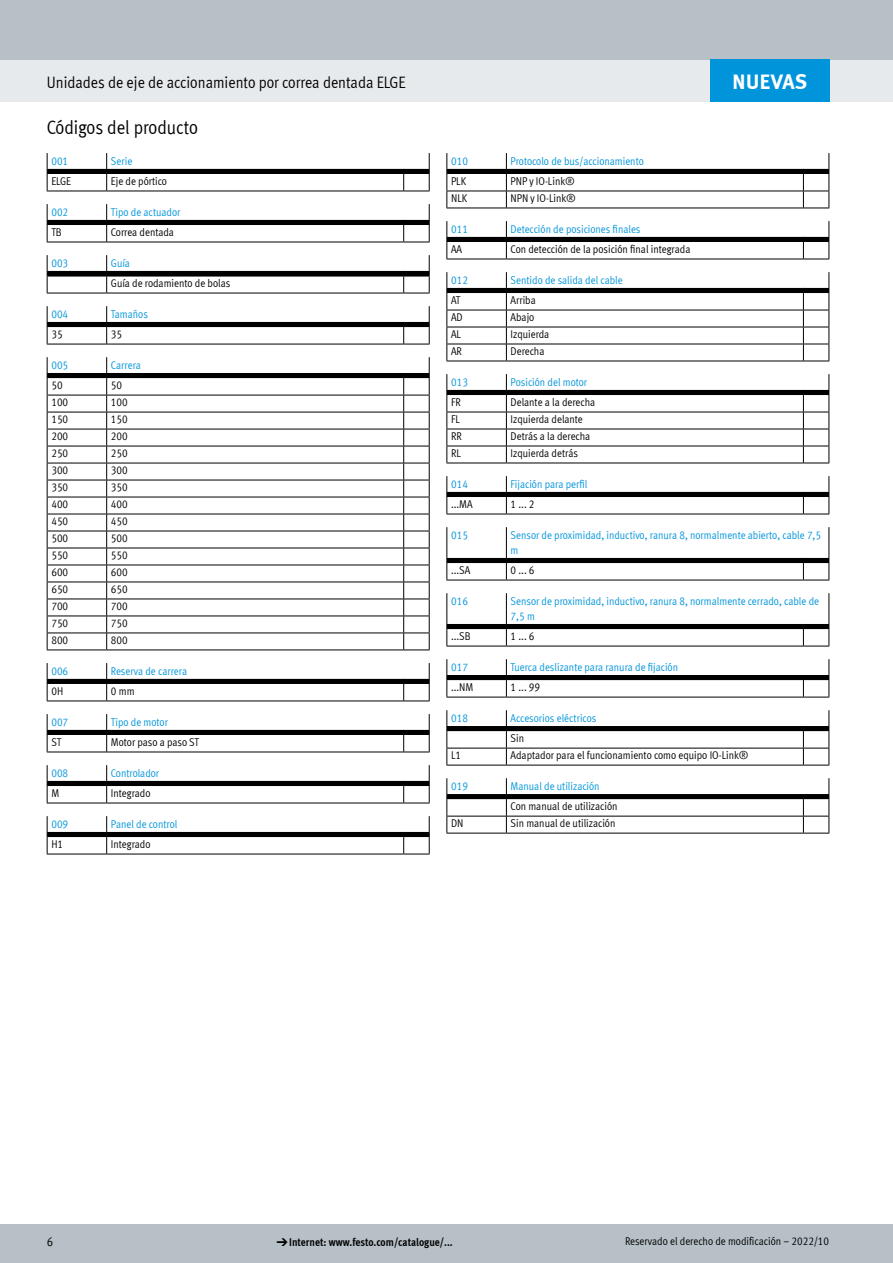
<style>
.page{position:relative;width:893px;height:1263px;background:#fff}
.page>*{position:absolute;margin:0;border:0;box-sizing:border-box;transform-origin:0 0}
.t1{font:700 21px "Meta Plus LF";color:#fff}
.FES_title_section{font:19.5px "Meta Cond LF";color:#000}
.FES_title_family{font:16.5px "Meta Cond LF";color:#000}
.t2{font:12.75px "Meta Cond LF";color:#000}
.t3{font:11.25px/20.5px "Meta Cond LF";color:#000}
.t4{font:11.25px/15px "Meta Cond LF";color:#0095db}
.t5{font:700 11.25px "Meta Cond LF";color:#000}
.s1{color:#0095db}
.s2{color:#000}
.s3{font-family:"Meto Pict 182";font-weight:400}
</style>
<div class="page">
<div style="left:0;top:1225px;width:893px;height:38px;background:#b6c0c6"></div>
<div style="left:0;top:60px;width:893px;height:42px;background:#e7eaec"></div>
<div style="left:0;top:0;width:893px;height:60px;background:#b6c0c6"></div>
<div style="left:710px;top:60px;width:119px;height:42px;background:#0095db"></div>
<svg style="left:47px;top:153px;width:383px;height:39px"></svg>
<svg style="left:47px;top:204px;width:383px;height:39px"></svg>
<svg style="left:47px;top:255px;width:383px;height:39px"></svg>
<svg style="left:47px;top:306px;width:383px;height:39px"></svg>
<svg style="left:47px;top:357px;width:383px;height:293px"></svg>
<svg style="left:47px;top:663px;width:383px;height:39px"></svg>
<svg style="left:47px;top:714px;width:383px;height:39px"></svg>
<svg style="left:47px;top:765px;width:383px;height:39px"></svg>
<svg style="left:47px;top:816px;width:383px;height:39px"></svg>
<svg style="left:446px;top:153px;width:383px;height:56px"></svg>
<svg style="left:446px;top:221px;width:383px;height:39px"></svg>
<svg style="left:446px;top:272px;width:383px;height:90px"></svg>
<svg style="left:446px;top:374px;width:383px;height:90px"></svg>
<svg style="left:446px;top:476px;width:383px;height:39px"></svg>
<hr style="left:446px;top:527px;width:1px;height:31px;background:#000">
<hr style="left:506px;top:527px;width:1px;height:31px;background:#000">
<hr style="left:828px;top:527px;width:1px;height:31px;background:#000">
<svg style="left:446px;top:558px;width:383px;height:23px"></svg>
<hr style="left:446px;top:593px;width:1px;height:31px;background:#000">
<hr style="left:506px;top:593px;width:1px;height:31px;background:#000">
<hr style="left:828px;top:593px;width:1px;height:31px;background:#000">
<svg style="left:446px;top:624px;width:383px;height:23px"></svg>
<svg style="left:446px;top:659px;width:383px;height:39px"></svg>
<svg style="left:446px;top:710px;width:383px;height:56px"></svg>
<svg style="left:446px;top:778px;width:383px;height:56px"></svg>
<p class="FES_title_family" style="left:47px;top:72px;width:360px">Unidades de eje de accionamiento por correa dentada ELGE</p>
<p class="FES_title_section" style="left:47px;top:116px;width:153px">Códigos del producto</p>
<p class="t4" style="left:51px;top:153px;width:18px">001</p>
<p class="t4" style="left:111px;top:153px;width:23px">Serie</p>
<p class="t3" style="left:51px;top:171px;width:21px">ELGE</p>
<p class="t3" style="left:111px;top:171px;width:58px">Eje de pórtico</p>
<p class="t4" style="left:51px;top:204px;width:18px">002</p>
<p class="t4" style="left:111px;top:204px;width:71px">Tipo de actuador</p>
<p class="t3" style="left:51px;top:222px;width:12px">TB</p>
<p class="t3" style="left:111px;top:222px;width:65px">Correa dentada</p>
<p class="t4" style="left:51px;top:255px;width:18px">003</p>
<p class="t3" style="left:111px;top:252px;width:121px"><span class="s1">Guía<br></span>Guía de rodamiento de bolas</p>
<p class="t4" style="left:51px;top:306px;width:18px">004</p>
<p class="t4" style="left:111px;top:306px;width:39px">Tamaños</p>
<p class="t3" style="left:51px;top:324px;width:13px">35</p>
<p class="t3" style="left:111px;top:324px;width:13px">35</p>
<p class="t4" style="left:51px;top:357px;width:18px">005</p>
<p class="t4" style="left:111px;top:357px;width:32px">Carrera</p>
<p class="t3" style="left:51px;top:375px;width:13px">50</p>
<p class="t3" style="left:111px;top:375px;width:13px">50</p>
<p class="t3" style="left:51px;top:392px;width:18px">100</p>
<p class="t3" style="left:111px;top:392px;width:18px">100</p>
<p class="t3" style="left:51px;top:409px;width:18px">150</p>
<p class="t3" style="left:111px;top:409px;width:18px">150</p>
<p class="t3" style="left:51px;top:426px;width:18px">200</p>
<p class="t3" style="left:111px;top:426px;width:18px">200</p>
<p class="t3" style="left:51px;top:443px;width:18px">250</p>
<p class="t3" style="left:111px;top:443px;width:18px">250</p>
<p class="t3" style="left:51px;top:460px;width:18px">300</p>
<p class="t3" style="left:111px;top:460px;width:18px">300</p>
<p class="t3" style="left:51px;top:477px;width:18px">350</p>
<p class="t3" style="left:111px;top:477px;width:18px">350</p>
<p class="t3" style="left:51px;top:494px;width:18px">400</p>
<p class="t3" style="left:111px;top:494px;width:18px">400</p>
<p class="t3" style="left:51px;top:511px;width:18px">450</p>
<p class="t3" style="left:111px;top:511px;width:18px">450</p>
<p class="t3" style="left:51px;top:528px;width:18px">500</p>
<p class="t3" style="left:111px;top:528px;width:18px">500</p>
<p class="t3" style="left:51px;top:545px;width:18px">550</p>
<p class="t3" style="left:111px;top:545px;width:18px">550</p>
<p class="t3" style="left:51px;top:561px;width:18px">600</p>
<p class="t3" style="left:111px;top:561px;width:18px">600</p>
<p class="t3" style="left:51px;top:578px;width:18px">650</p>
<p class="t3" style="left:111px;top:578px;width:18px">650</p>
<p class="t3" style="left:51px;top:595px;width:18px">700</p>
<p class="t3" style="left:111px;top:595px;width:18px">700</p>
<p class="t3" style="left:51px;top:612px;width:18px">750</p>
<p class="t3" style="left:111px;top:612px;width:18px">750</p>
<p class="t3" style="left:51px;top:629px;width:18px">800</p>
<p class="t3" style="left:111px;top:629px;width:18px">800</p>
<p class="t4" style="left:51px;top:663px;width:18px">006</p>
<p class="t4" style="left:111px;top:663px;width:78px">Reserva de carrera</p>
<p class="t3" style="left:51px;top:680px;width:13px">0H</p>
<p class="t3" style="left:111px;top:680px;width:25px">0 mm</p>
<p class="t4" style="left:51px;top:714px;width:18px">007</p>
<p class="t4" style="left:111px;top:714px;width:59px">Tipo de motor</p>
<p class="t3" style="left:51px;top:732px;width:11px">ST</p>
<p class="t3" style="left:111px;top:732px;width:90px">Motor paso a paso ST</p>
<p class="t4" style="left:51px;top:765px;width:18px">008</p>
<p class="t4" style="left:111px;top:765px;width:50px">Controlador</p>
<p class="t3" style="left:51px;top:783px;width:9px">M</p>
<p class="t3" style="left:111px;top:783px;width:41px">Integrado</p>
<p class="t4" style="left:51px;top:816px;width:18px">009</p>
<p class="t4" style="left:111px;top:816px;width:68px">Panel de control</p>
<p class="t3" style="left:51px;top:834px;width:13px">H1</p>
<p class="t3" style="left:111px;top:834px;width:41px">Integrado</p>
<p class="t1" style="left:732px;top:68px;width:77px">NUEVAS</p>
<p class="t4" style="left:451px;top:153px;width:18px">010</p>
<p class="t4" style="left:511px;top:153px;width:135px">Protocolo de bus/accionamiento</p>
<p class="t3" style="left:451px;top:171px;width:16px">PLK</p>
<p class="t3" style="left:511px;top:171px;width:65px">PNP y IO-Link®</p>
<p class="t3" style="left:451px;top:188px;width:17px">NLK</p>
<p class="t3" style="left:511px;top:188px;width:66px">NPN y IO-Link®</p>
<p class="t4" style="left:451px;top:221px;width:18px">011</p>
<p class="t4" style="left:511px;top:221px;width:131px">Detección de posiciones finales</p>
<p class="t3" style="left:451px;top:239px;width:13px">AA</p>
<p class="t3" style="left:511px;top:239px;width:181px">Con detección de la posición final integrada</p>
<p class="t4" style="left:451px;top:272px;width:18px">012</p>
<p class="t4" style="left:511px;top:272px;width:114px">Sentido de salida del cable</p>
<p class="t3" style="left:451px;top:290px;width:11px">AT</p>
<p class="t3" style="left:511px;top:290px;width:27px">Arriba</p>
<p class="t3" style="left:451px;top:307px;width:13px">AD</p>
<p class="t3" style="left:511px;top:307px;width:25px">Abajo</p>
<p class="t3" style="left:451px;top:324px;width:11px">AL</p>
<p class="t3" style="left:511px;top:324px;width:40px">Izquierda</p>
<p class="t3" style="left:451px;top:341px;width:12px">AR</p>
<p class="t3" style="left:511px;top:341px;width:35px">Derecha</p>
<p class="t4" style="left:451px;top:374px;width:18px">013</p>
<p class="t4" style="left:511px;top:374px;width:78px">Posición del motor</p>
<p class="t3" style="left:451px;top:392px;width:11px">FR</p>
<p class="t3" style="left:511px;top:392px;width:86px">Delante a la derecha</p>
<p class="t3" style="left:451px;top:409px;width:10px">FL</p>
<p class="t3" style="left:511px;top:409px;width:74px">Izquierda delante</p>
<p class="t3" style="left:451px;top:426px;width:12px">RR</p>
<p class="t3" style="left:511px;top:426px;width:81px">Detrás a la derecha</p>
<p class="t3" style="left:451px;top:443px;width:11px">RL</p>
<p class="t3" style="left:511px;top:443px;width:69px">Izquierda detrás</p>
<p class="t4" style="left:451px;top:476px;width:18px">014</p>
<p class="t4" style="left:511px;top:476px;width:78px">Fijación para perfil</p>
<p class="t3" style="left:451px;top:494px;width:23px">...MA</p>
<p class="t3" style="left:511px;top:494px;width:25px">1 ... 2</p>
<p class="t4" style="left:451px;top:527px;width:18px">015</p>
<p class="t4" style="left:511px;top:527px;width:312px">Sensor de proximidad, inductivo, ranura 8, normalmente abierto, cable 7,5 m</p>
<p class="t3" style="left:451px;top:560px;width:21px">...SA</p>
<p class="t3" style="left:511px;top:560px;width:25px">0 ... 6</p>
<p class="t4" style="left:451px;top:593px;width:18px">016</p>
<p class="t4" style="left:511px;top:593px;width:310px">Sensor de proximidad, inductivo, ranura 8, normalmente cerrado, cable de<br>7,5 m</p>
<p class="t3" style="left:451px;top:626px;width:21px">...SB</p>
<p class="t3" style="left:511px;top:626px;width:25px">1 ... 6</p>
<p class="t4" style="left:451px;top:659px;width:18px">017</p>
<p class="t4" style="left:511px;top:659px;width:169px">Tuerca deslizante para ranura de fijación</p>
<p class="t3" style="left:451px;top:677px;width:24px">...NM</p>
<p class="t3" style="left:511px;top:677px;width:31px">1 ... 99</p>
<p class="t4" style="left:451px;top:710px;width:18px">018</p>
<p class="t4" style="left:511px;top:707px;width:87px;line-height:20.4px">Accesorios eléctricos<br><span class="s2">Sin</span></p>
<p class="t3" style="left:451px;top:745px;width:12px">L1</p>
<p class="t3" style="left:511px;top:745px;width:239px">Adaptador para el funcionamiento como equipo IO-Link®</p>
<p class="t4" style="left:451px;top:778px;width:18px">019</p>
<p class="t3" style="left:511px;top:775px;width:108px"><span class="s1">Manual de utilización<br></span>Con manual de utilización</p>
<p class="t3" style="left:451px;top:813px;width:14px">DN</p>
<p class="t3" style="left:511px;top:813px;width:106px">Sin manual de utilización</p>
<p class="t2" style="left:47px;top:1234px;width:8px">6</p>
<p class="t5" style="left:276px;top:1235px;width:178px"><span class="s3">d</span>Internet: www.festo.com/catalogue/...</p>
<p class="t3" style="left:625px;top:1231px;width:206px">Reservado el derecho de modificación – 2022/10</p>
</div>
